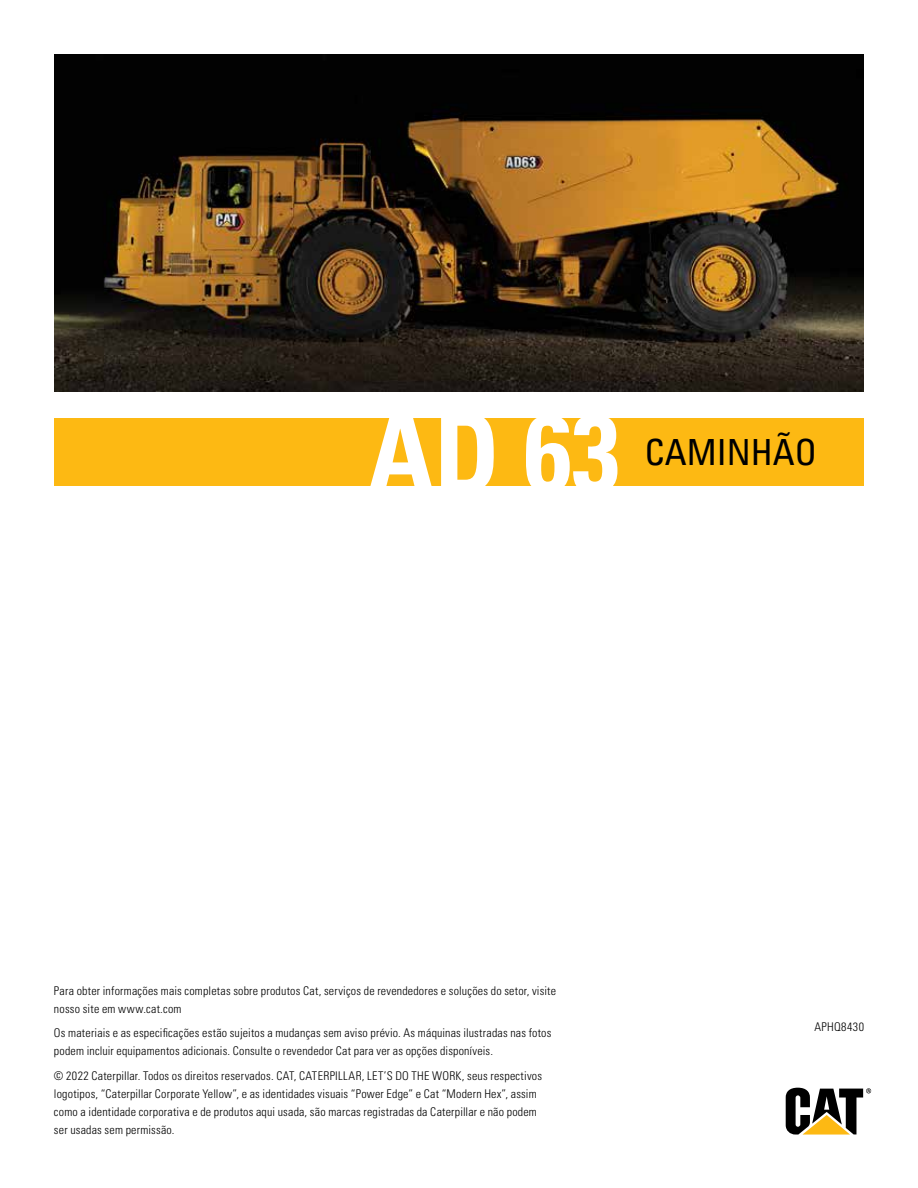
<style>
.page{position:relative;width:918px;height:1188px;background:#fff}
.page>*{position:absolute;margin:0;border:0;box-sizing:border-box;transform-origin:0 0}
.t1{font:700 condensed 108px "Univers LT Std";color:#fff}
.t2{font:condensed 36px "Univers LT Std";color:#000}
.t3{font:300 condensed 12px/18px "Univers LT Std";letter-spacing:.015em;color:#000}
.t4{font:300 condensed 12px "Univers LT Std";letter-spacing:.04em;color:#000}
</style>
<div class="page">
<svg style="left:786px;top:1088px;width:85px;height:47px"></svg>
<img style="left:54px;top:54px;width:810px;height:338px">
<div style="left:54px;top:418px;width:810px;height:68px;background:#fdb913"></div>
<h1 class="t1" style="left:368px;top:387px;width:253px">AD 63</h1>
<h2 class="t2" style="left:645px;top:430px;width:174px">CAMINHÃO</h2>
<p class="t3" style="left:54px;top:981px;width:504px">Para obter informações mais completas sobre produtos Cat, serviços de revendedores e soluções do setor, visite nosso site em www.cat.com</p>
<p class="t3" style="left:54px;top:1024px;width:499px">Os materiais e as especificações estão sujeitos a mudanças sem aviso prévio. As máquinas ilustradas nas fotos podem incluir equipamentos adicionais. Consulte o revendedor Cat para ver as opções disponíveis.</p>
<p class="t3" style="left:54px;top:1067px;width:490px">© 2022 Caterpillar. Todos os direitos reservados. CAT, CATERPILLAR, LET’S DO THE WORK, seus respectivos logotipos, “Caterpillar Corporate Yellow”, e as identidades visuais “Power Edge” e Cat “Modern Hex”, assim como a identidade corporativa e de produtos aqui usada, são marcas registradas da Caterpillar e não podem ser usadas sem permissão.</p>
<p class="t4" style="left:814px;top:1019px;width:51px">APHQ8430</p>
</div>
